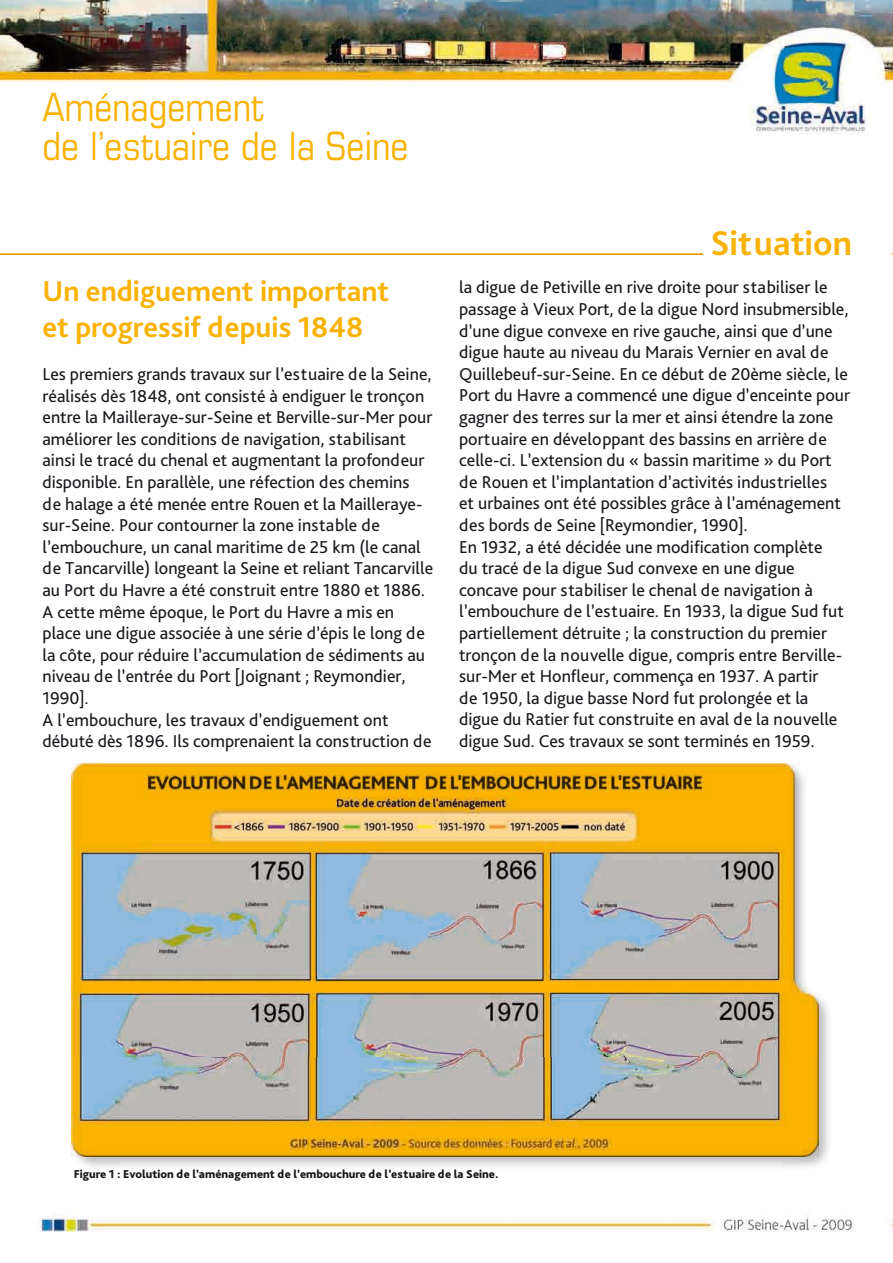
<style>
.page{position:relative;width:893px;height:1263px;background:#fff}
.page>*{position:absolute;margin:0;border:0;box-sizing:border-box;transform-origin:0 0}
.t1{font:condensed 39px/39px "Eurostile LT Std";color:#f9b200}
.t2{font:700 36px "Bliss Pro";color:#f9b200}
.t3{font:700 30px/36px "Bliss Pro";color:#f9b200}
.t4{font:18px/21.6px "Bliss Pro";color:#1a171c}
.t5{font:800 12px "Bliss Pro";color:#1a171c}
</style>
<div class="page">
<img style="left:38px;top:1213px;width:855px;height:20px">
<img style="left:0;top:0;width:893px;height:135px">
<img style="left:0;top:253px;width:703px;height:2px">
<img style="left:71px;top:812px;width:49px;height:355px">
<img style="left:783px;top:994px;width:46px;height:173px">
<img style="left:120px;top:1156px;width:663px;height:11px">
<img style="left:72px;top:763px;width:746px;height:393px">
<h1 class="t1" style="left:43px;top:91px;width:368px">Aménagement<br>de l’estuaire de la Seine</h1>
<h3 class="t3" style="left:43px;top:276px;width:348px">Un endiguement important et progressif depuis 1848</h3>
<p class="t4" style="left:43px;top:365px;width:392px">Les premiers grands travaux sur l’estuaire de la Seine, réalisés dès 1848, ont consisté à endiguer le tronçon entre la Mailleraye-sur-Seine et Berville-sur-Mer pour améliorer les conditions de navigation, stabilisant ainsi le tracé du chenal et augmentant la profondeur disponible. En parallèle, une réfection des chemins<br>de halage a été menée entre Rouen et la Mailleraye&shy;sur-Seine. Pour contourner la zone instable de l’embouchure, un canal maritime de 25 km (le canal de Tancarville) longeant la Seine et reliant Tancarville au Port du Havre a été construit entre 1880 et 1886.<br>A cette même époque, le Port du Havre a mis en place une digue associée à une série d’épis le long de la côte, pour réduire l’accumulation de sédiments au niveau de l’entrée du Port [Joignant ; Reymondier, 1990].<br>A l’embouchure, les travaux d’endiguement ont débuté dès 1896. Ils comprenaient la construction de</p>
<h2 class="t2" style="left:710px;top:229px;width:143px">Situation</h2>
<p class="t4" style="left:459px;top:278px;width:392px">la digue de Petiville en rive droite pour stabiliser le passage à Vieux Port, de la digue Nord insubmersible, d’une digue convexe en rive gauche, ainsi que d’une digue haute au niveau du Marais Vernier en aval de Quillebeuf-sur-Seine. En ce début de 20ème siècle, le Port du Havre a commencé une digue d’enceinte pour gagner des terres sur la mer et ainsi étendre la zone portuaire en développant des bassins en arrière de celle-ci. L’extension du « bassin maritime » du Port de Rouen et l’implantation d’activités industrielles<br>et urbaines ont été possibles grâce à l’aménagement des bords de Seine [Reymondier, 1990].<br>En 1932, a été décidée une modification complète<br>du tracé de la digue Sud convexe en une digue concave pour stabiliser le chenal de navigation à l’embouchure de l’estuaire. En 1933, la digue Sud fut partiellement détruite ; la construction du premier tronçon de la nouvelle digue, compris entre Berville&shy;sur-Mer et Honfleur, commença en 1937. A partir<br>de 1950, la digue basse Nord fut prolongée et la digue du Ratier fut construite en aval de la nouvelle digue Sud. Ces travaux se sont terminés en 1959.</p>
<p class="t5" style="left:74px;top:1169px;width:426px">Figure 1 : Evolution de l’aménagement de l’embouchure de l’estuaire de la Seine.</p>
</div>
